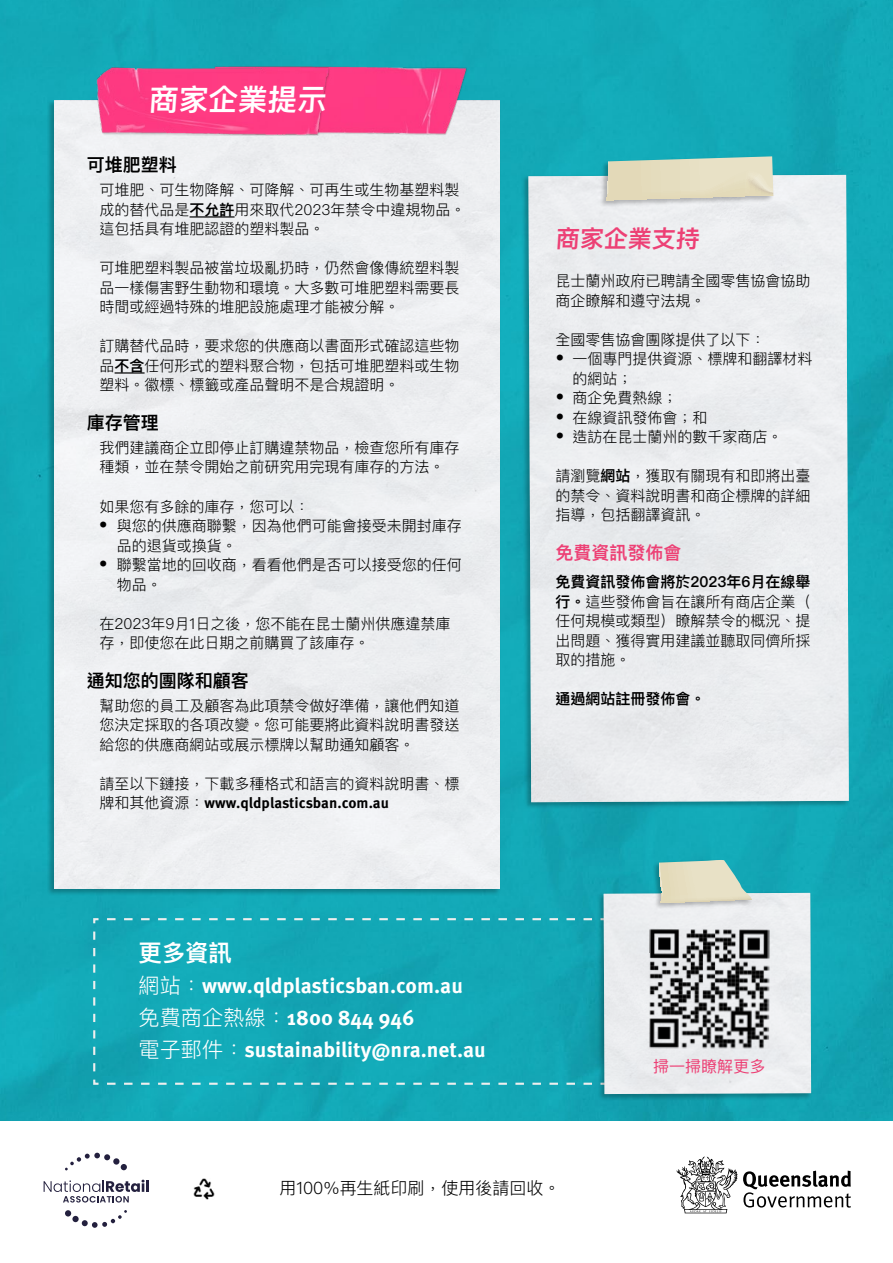
<style>
.page{position:relative;width:893px;height:1263px;background:#fff}
.page>*{position:absolute;margin:0;border:0;box-sizing:border-box;transform-origin:0 0}
.t1{font:600 29.7px "Ping Fang HK";color:#fff}
.t2{font:600 24px "Ping Fang HK";color:#ed4075}
.t3{font:600 23.4px "Ping Fang HK";color:#fff}
.t4{font:700 21.15px/31.8px "Meta Pro";color:#fff}
.t5{font:600 18px "Ping Fang HK";color:#000}
.t6{font:600 18px "Ping Fang HK";color:#ed4075}
.t7{font:300 16.95px "Ping Fang HK";color:#000}
.t8{font:16.05px "Ping Fang HK";letter-spacing:-.005em;color:#ed4075}
.t9{font:300 15px/19.5px "Ping Fang HK";color:#000}
.t10{font:700 15px "Meta Pro";color:#000}
.t11{font:600 15px "Ping Fang HK";color:#000}
.s1{font-weight:600}
.s2{font-weight:400;font-size:18px}
.s3{font-family:"Ping Fang HK";font-weight:300}
</style>
<div class="page">
<img style="left:0;top:0;width:893px;height:1121px">
<div style="left:54px;top:101px;width:446px;height:788px;background:#edeff1"></div>
<img style="left:210px;top:63px;width:261px;height:72px">
<img style="left:71px;top:67px;width:265px;height:69px">
<div style="left:521px;top:174px;width:329px;height:635px;background:#000;opacity:.26"></div>
<div style="left:528px;top:175px;width:321px;height:627px;background:#ebedef"></div>
<div style="left:599px;top:155px;width:176px;height:52px;background:#000;opacity:.26"></div>
<svg style="left:605px;top:156px;width:169px;height:44px;background:#d3d7be"></svg>
<div style="left:596px;top:891px;width:216px;height:209px;background:#000;opacity:.26"></div>
<div style="left:652px;top:858px;width:101px;height:51px;background:#13a8b6"></div>
<svg style="left:103px;top:860px;width:708px;height:234px;background:#53b4be"></svg>
<hr style="left:190px;top:216px;width:45px;height:2px;background:#000">
<hr style="left:115px;top:372px;width:30px;height:2px;background:#000">
<svg style="left:65px;top:1153px;width:62px;height:17px"></svg>
<svg style="left:65px;top:1210px;width:6px;height:6px"></svg>
<div style="left:72px;top:1216px;width:7px;height:6px;background:#23203e;border-radius:50%"></div>
<svg style="left:82px;top:1210px;width:45px;height:18px"></svg>
<svg style="left:44px;top:1180px;width:105px;height:22px"></svg>
<svg style="left:743px;top:1170px;width:108px;height:37px"></svg>
<svg style="left:677px;top:1156px;width:60px;height:57px"></svg>
<img style="left:193px;top:1178px;width:21px;height:21px">
<h1 class="t1" style="left:148px;top:81px;width:182px">商家企業提示</h1>
<p class="t5" style="left:87px;top:154px;width:92px">可堆肥塑料</p>
<p class="t9" style="left:100px;top:180px;width:368px">可堆肥、可生物降解、可降解、可再生或生物基塑料製成的替代品是<span class="s1">不允許</span>用來取代2023年禁令中違規物品。這包括具有堆肥認證的塑料製品。</p>
<p class="t9" style="left:100px;top:258px;width:362px;text-align:justify">可堆肥塑料製品被當垃圾亂扔時，仍然會像傳統塑料製品一樣傷害野生動物和環境。大多數可堆肥塑料需要長時間或經過特殊的堆肥設施處理才能被分解。</p>
<p class="t9" style="left:100px;top:336px;width:362px;text-align:justify">訂購替代品時，要求您的供應商以書面形式確認這些物品<span class="s1">不含</span>任何形式的塑料聚合物，包括可堆肥塑料或生物塑料。徽標、標籤或產品聲明不是合規證明。</p>
<p class="t5" style="left:87px;top:412px;width:74px">庫存管理</p>
<p class="t9" style="left:100px;top:438px;width:362px">我們建議商企立即停止訂購違禁物品，檢查您所有庫存種類，並在禁令開始之前研究用完現有庫存的方法。</p>
<p class="t9" style="left:100px;top:496px;width:212px">如果您有多餘的庫存，您可以：</p>
<p class="t9" style="left:117px;top:516px;width:346px;text-indent:-18px"><span class="s2">•</span> 與您的供應商聯繫，因為他們可能會接受未開封庫存品的退貨或換貨。</p>
<p class="t9" style="left:117px;top:555px;width:346px;text-indent:-18px"><span class="s2">•</span> 聯繫當地的回收商，看看他們是否可以接受您的任何物品。</p>
<p class="t9" style="left:100px;top:613px;width:352px">在2023年9月1日之後，您不能在昆士蘭州供應違禁庫存，即使您在此日期之前購買了該庫存。</p>
<p class="t5" style="left:87px;top:669px;width:164px">通知您的團隊和顧客</p>
<p class="t9" style="left:100px;top:695px;width:362px;text-align:justify">幫助您的員工及顧客為此項禁令做好準備，讓他們知道您決定採取的各項改變。您可能要將此資料說明書發送給您的供應商網站或展示標牌以幫助通知顧客。</p>
<p class="t9" style="left:100px;top:773px;width:362px">請至以下鏈接，下載多種格式和語言的資料說明書、標</p>
<p class="t10" style="left:100px;top:791px;width:291px"><span class="s3">牌和其他資源：</span>www.qldplasticsban.com.au</p>
<h3 class="t3" style="left:138px;top:939px;width:95px">更多資訊</h3>
<h3 class="t4" style="left:138px;top:969px;width:349px"><span class="s3">網站：</span>www.qldplasticsban.com.au<span class="s3">免費商企熱線：</span>1800 844 946<br><span class="s3">電子郵件：</span>sustainability@nra.net.au</h3>
<h2 class="t2" style="left:555px;top:224px;width:148px">商家企業支持</h2>
<p class="t9" style="left:555px;top:271px;width:256px">昆士蘭州政府已聘請全國零售協會協助商企瞭解和遵守法規。</p>
<p class="t9" style="left:555px;top:330px;width:211px">全國零售協會團隊提供了以下：</p>
<p class="t9" style="left:573px;top:349px;width:241px;text-indent:-17px"><span class="s2">•</span> 一個專門提供資源、標牌和翻譯材料的網站；</p>
<p class="t9" style="left:555px;top:388px;width:124px"><span class="s2">•</span> 商企免費熱線；</p>
<p class="t9" style="left:555px;top:408px;width:154px"><span class="s2">•</span> 在線資訊發佈會；和</p>
<p class="t9" style="left:555px;top:427px;width:229px"><span class="s2">•</span> 造訪在昆士蘭州的數千家商店。</p>
<p class="t9" style="left:555px;top:466px;width:257px;text-align:justify">請瀏覽<span class="s1">網站</span>，獲取有關現有和即將出臺的禁令、資料說明書和商企標牌的詳細指導，包括翻譯資訊。</p>
<p class="t6" style="left:555px;top:542px;width:127px">免費資訊發佈會</p>
<p class="t9" style="left:555px;top:572px;width:256px;text-align:justify"><span class="s1">免費資訊發佈會將於2023年6月在線舉行。</span>這些發佈會旨在讓所有商店企業（任何規模或類型）瞭解禁令的概況、提出問題、獲得實用建議並聽取同儕所採取的措施。</p>
<p class="t11" style="left:555px;top:690px;width:151px">通過網站註冊發佈會。</p>
<p class="t8" style="left:653px;top:1056px;width:114px">掃一掃瞭解更多</p>
<p class="t7" style="left:279px;top:1178px;width:282px">用100%再生紙印刷，使用後請回收。</p>
</div>
